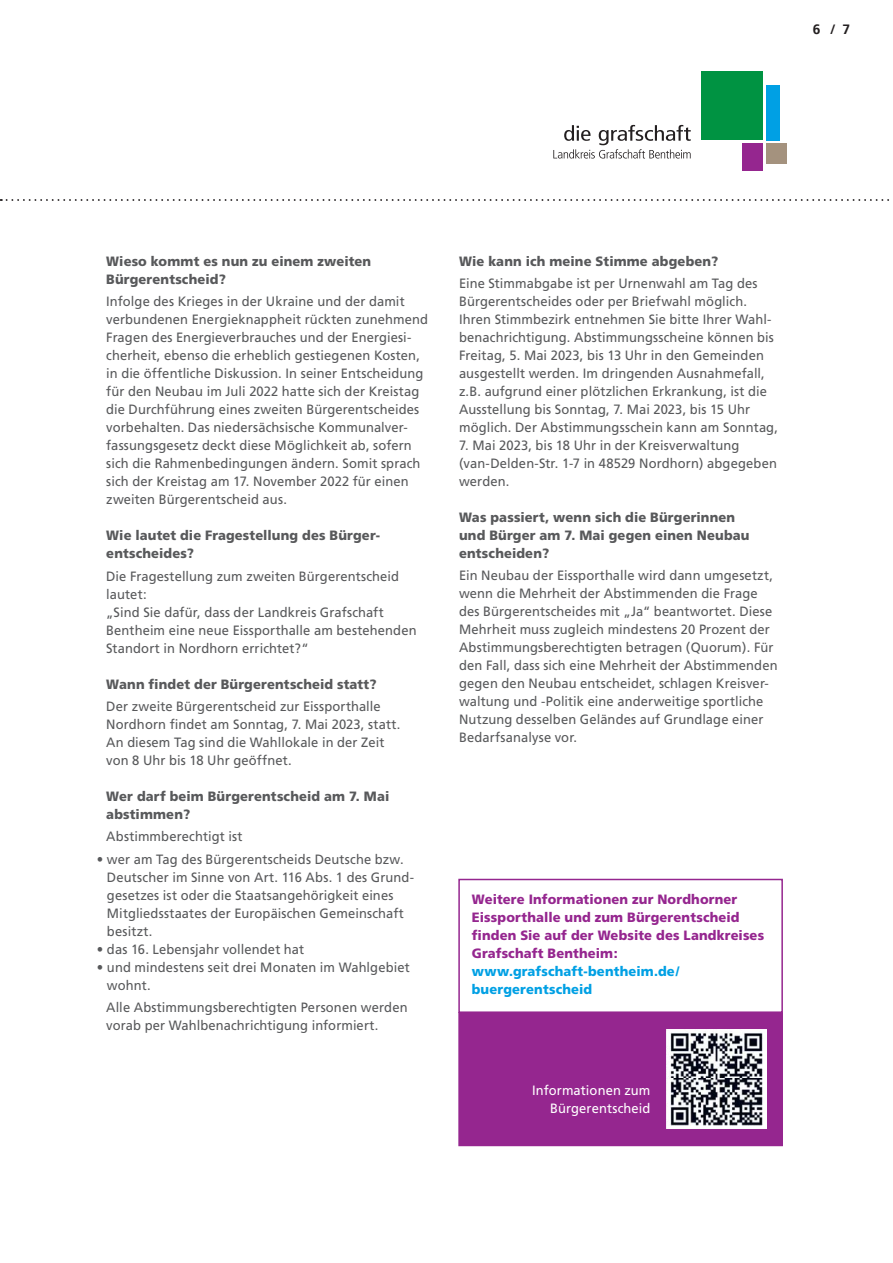
<style>
.page{position:relative;width:893px;height:1263px;background:#fff}
.page>*{position:absolute;margin:0;border:0;box-sizing:border-box;transform-origin:0 0}
.t1{font:13.5px/18px "Frutiger";letter-spacing:.01em;color:#58595b;scale:.96 1}
.t2{font:900 13.5px/18px "Frutiger";letter-spacing:.01em;color:#58595b;scale:.96 1}
.t3{font:900 13.5px/18px "Frutiger";letter-spacing:.01em;color:#95268f;scale:.96 1}
.t4{font:900 13.5px/18px "Frutiger";letter-spacing:.01em;color:#00a0e4;scale:.96 1}
.t5{font:13.5px/18px "Frutiger";letter-spacing:.01em;color:#fff;text-align:right;scale:.96 1}
.t6{font:700 13.5px "Frutiger VR";color:#231f20}
</style>
<div class="page">
<div style="left:458px;top:879px;width:325px;height:134px;border:2px solid #95268f"></div>
<div style="left:459px;top:1013px;width:323px;height:132px;background:#95268f"></div>
<div style="left:458px;top:1012px;width:325px;height:134px;border:2px solid #95268f"></div>
<img style="left:666px;top:1029px;width:100px;height:100px">
<div style="left:766px;top:85px;width:13px;height:55px;background:#00a0e4"></div>
<div style="left:766px;top:143px;width:20px;height:21px;background:#a4927e"></div>
<div style="left:701px;top:72px;width:62px;height:68px;background:#009342"></div>
<div style="left:742px;top:143px;width:21px;height:28px;background:#95268f"></div>
<svg style="left:553px;top:125px;width:138px;height:34px"></svg>
<svg style="left:0;top:199px;width:889px;height:2px"></svg>
<p class="t6" style="left:813px;top:21px;width:39px">6 / 7</p>
<p class="t2" style="left:106px;top:253px;width:277px">Wieso kommt es nun zu einem zweiten<br>Bürgerentscheid?</p>
<p class="t1" style="left:106px;top:294px;width:337px">Infolge des Krieges in der Ukraine und der damit verbundenen Energieknappheit rückten zunehmend Fragen des Energieverbrauches und der Energiesi&shy;cherheit, ebenso die erheblich gestiegenen Kosten, in die öffentliche Diskussion. In seiner Entscheidung für den Neubau im Juli 2022 hatte sich der Kreistag die Durchführung eines zweiten Bürgerentscheides vorbehalten. Das niedersächsische Kommunalver&shy;fassungsgesetz deckt diese Möglichkeit ab, sofern sich die Rahmenbedingungen ändern. Somit sprach sich der Kreistag am 17. November 2022 für einen zweiten Bürgerentscheid aus.</p>
<p class="t2" style="left:106px;top:527px;width:287px">Wie lautet die Fragestellung des Bürger&shy;entscheides?</p>
<p class="t1" style="left:106px;top:568px;width:325px">Die Fragestellung zum zweiten Bürgerentscheid lautet:<br>„Sind Sie dafür, dass der Landkreis Grafschaft Bentheim eine neue Eissporthalle am bestehenden Standort in Nordhorn errichtet?“</p>
<p class="t2" style="left:106px;top:676px;width:283px">Wann findet der Bürgerentscheid statt?</p>
<p class="t1" style="left:106px;top:698px;width:308px">Der zweite Bürgerentscheid zur Eissporthalle Nordhorn findet am Sonntag, 7. Mai 2023, statt.<br>An diesem Tag sind die Wahllokale in der Zeit von 8 Uhr bis 18 Uhr geöffnet.</p>
<p class="t2" style="left:106px;top:788px;width:296px">Wer darf beim Bürgerentscheid am 7. Mai abstimmen?</p>
<p class="t1" style="left:106px;top:829px;width:144px">Abstimmberechtigt ist</p>
<p class="t1" style="left:107px;top:851px;width:321px;text-indent:-10px">• wer am Tag des Bürgerentscheids Deutsche bzw.<br>Deutscher im Sinne von Art. 116 Abs. 1 des Grund&shy;gesetzes ist oder die Staatsangehörigkeit eines Mitgliedsstaates der Europäischen Gemeinschaft besitzt.</p>
<p class="t1" style="left:97px;top:941px;width:217px">• das 16. Lebensjahr vollendet hat</p>
<p class="t1" style="left:107px;top:959px;width:317px;text-indent:-10px">• und mindestens seit drei Monaten im Wahlgebiet wohnt.</p>
<p class="t1" style="left:106px;top:1000px;width:315px">Alle Abstimmungsberechtigten Personen werden vorab per Wahlbenachrichtigung informiert.</p>
<p class="t2" style="left:459px;top:253px;width:272px">Wie kann ich meine Stimme abgeben?</p>
<p class="t1" style="left:459px;top:276px;width:334px">Eine Stimmabgabe ist per Urnenwahl am Tag des Bürgerentscheides oder per Briefwahl möglich.<br>Ihren Stimmbezirk entnehmen Sie bitte Ihrer Wahl&shy;benachrichtigung. Abstimmungsscheine können bis Freitag, 5. Mai 2023, bis 13 Uhr in den Gemeinden ausgestellt werden. Im dringenden Ausnahmefall, z.B. aufgrund einer plötzlichen Erkrankung, ist die Ausstellung bis Sonntag, 7. Mai 2023, bis 15 Uhr möglich. Der Abstimmungsschein kann am Sonntag,</p>
<p class="t1" style="left:459px;top:437px;width:333px">7. Mai 2023, bis 18 Uhr in der Kreisverwaltung (van-Delden-Str. 1-7 in 48529 Nordhorn) abgegeben werden.</p>
<p class="t2" style="left:459px;top:509px;width:304px">Was passiert, wenn sich die Bürgerinnen und Bürger am 7. Mai gegen einen Neubau entscheiden?</p>
<p class="t1" style="left:459px;top:568px;width:333px">Ein Neubau der Eissporthalle wird dann umgesetzt, wenn die Mehrheit der Abstimmenden die Frage des Bürgerentscheides mit „Ja“ beantwortet. Diese Mehrheit muss zugleich mindestens 20 Prozent der Abstimmungsberechtigten betragen (Quorum). Für den Fall, dass sich eine Mehrheit der Abstimmenden gegen den Neubau entscheidet, schlagen Kreisver&shy;waltung und -Politik eine anderweitige sportliche Nutzung desselben Geländes auf Grundlage einer Bedarfsanalyse vor.</p>
<p class="t3" style="left:472px;top:892px;width:306px">Weitere Informationen zur Nordhorner Eissporthalle und zum Bürgerentscheid finden Sie auf der Website des Landkreises Grafschaft Bentheim:</p>
<p class="t4" style="left:472px;top:964px;width:218px">www.grafschaft-bentheim.de/ buergerentscheid</p>
<p class="t5" style="left:532px;top:1082px;width:125px">Informationen zum<br>Bürgerentscheid</p>
</div>
